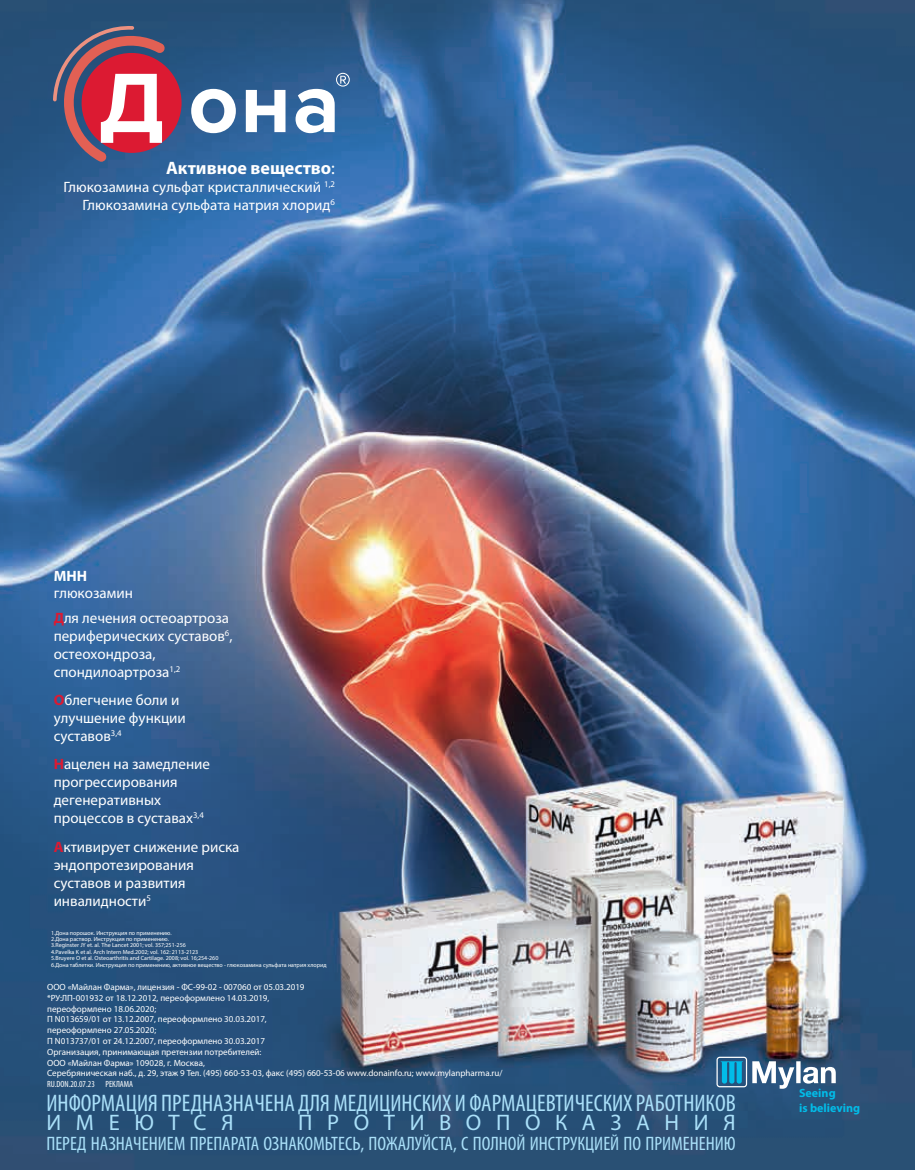
<style>
.page{position:relative;width:915px;height:1170px;background:#fff}
.page>*{position:absolute;margin:0;border:0;box-sizing:border-box;transform-origin:0 0}
.t1{font:condensed 24px "Myriad Pro";color:#aae0f9}
.t2{font:22.5px "Myriad Pro";letter-spacing:.65em;color:#aae0f9}
.t3{font:condensed 19.5px "Myriad Pro";color:#aae0f9}
.t4{font:700 18px "Myriad Pro";color:#fff}
.t5{font:15px/18px "Myriad Pro";color:#fff}
.t6{font:700 15px "Myriad Pro";color:#fff}
.t7{font:700 12px/14.4px "Myriad Pro";color:#02bce8}
.t8{font:9px/10.8px "Myriad Pro";color:#fff}
.t9{font:condensed 9px "Myriad Pro";color:#fff}
.t10{font:6px/6.4px "Myriad Pro";color:#fff}
.s1{font-weight:400}
.s2{font-weight:700;color:#dc1a32}
</style>
<div class="page">
<img style="left:0;top:0;width:914px;height:1169px">
<div style="left:82px;top:53px;width:99px;height:100px;background:#dc1a32;border-radius:50%"></div>
<svg style="left:191px;top:89px;width:45px;height:44px"></svg>
<svg style="left:246px;top:90px;width:39px;height:42px"></svg>
<svg style="left:295px;top:73px;width:54px;height:60px"></svg>
<svg style="left:53px;top:24px;width:112px;height:138px"></svg>
<svg style="left:716px;top:1056px;width:119px;height:32px"></svg>
<h3 class="t4" style="left:166px;top:156px;width:170px">Активное вещество<span class="s1">:</span></h3>
<h3 class="t5" style="left:63px;top:177px;width:273px;text-align:right">Глюкозамина сульфат кристаллический <sup>1,2<br></sup>Глюкозамина сульфата натрия хлорид<sup>6</sup></h3>
<h3 class="t6" style="left:54px;top:566px;width:35px">МНН</h3>
<h3 class="t5" style="left:54px;top:579px;width:177px;line-height:25.3px">глюкозамин<br><span class="s2">Д</span>ля лечения остеоартроза</h3>
<h3 class="t5" style="left:54px;top:626px;width:180px">периферических суставов<sup>6</sup>, остеохондроза, спондилоартроза<sup>1,2</sup></h3>
<h3 class="t5" style="left:54px;top:690px;width:134px"><span class="s2">О</span>блегчение боли и улучшение функции суставов<sup>3,4</sup></h3>
<h3 class="t5" style="left:54px;top:754px;width:158px"><span class="s2">Н</span>ацелен на замедление прогрессирования дегенеративных процессов в суставах<sup>3,4</sup></h3>
<h3 class="t5" style="left:54px;top:837px;width:187px"><span class="s2">А</span>ктивирует снижение риска эндопротезирования суставов и развития инвалидности<sup>5</sup></h3>
<p class="t10" style="left:51px;top:929px;width:277px">1.Дона порошок. Инструкция по применению.<br>2.Дона раствор. Инструкция по применению.<br>3.Reginster JY et. al. The Lancet 2001; vol. 357;251-256<br>4.Pavelka K et al. Arch Intern Med.2002; vol. 162: 2113-2123<br>5.Bruyere O et al. Osteoarthritis and Cartilage. 2008; vol. 16;254-260<br>6.Дона таблетки. Инструкция по применению, активное вещество - глюкозамина сульфата натрия хлорид</p>
<p class="t8" style="left:47px;top:981px;width:456px">ООО «Майлан Фарма», лицензия - ФС-99-02 - 007060 от 05.03.2019<br>*РУ:ЛП-001932 от 18.12.2012, переоформлено 14.03.2019,<br>переоформлено 18.06.2020;<br>П N013659/01 от 13.12.2007, переоформлено 30.03.2017,<br>переоформлено 27.05.2020;<br>П N013737/01 от 24.12.2007, переоформлено 30.03.2017<br>Организация, принимающая претензии потребителей:<br>ООО «Майлан Фарма» 109028, г. Москва,<br>Серебряническая наб., д. 29, этаж 9 Тел. (495) 660-53-03, факс (495) 660-53-06 www.donainfo.ru; www.mylanpharma.ru/</p>
<p class="t9" style="left:47px;top:1078px;width:87px">RU.DON.20.07.23 РЕКЛАМА</p>
<h1 class="t1" style="left:46px;top:1088px;width:690px">ИНФОРМАЦИЯ ПРЕДНАЗНАЧЕНА ДЛЯ МЕДИЦИНСКИХ И ФАРМАЦЕВТИЧЕСКИХ РАБОТНИКОВ</h1>
<h2 class="t2" style="left:46px;top:1108px;width:189px">ИМЕЮТСЯ</h2>
<h2 class="t2" style="left:298px;top:1108px;width:439px">ПРОТИВОПОКАЗАНИЯ</h2>
<h3 class="t3" style="left:46px;top:1131px;width:690px">ПЕРЕД НАЗНАЧЕНИЕМ ПРЕПАРАТА ОЗНАКОМЬТЕСЬ, ПОЖАЛУЙСТА, С ПОЛНОЙ ИНСТРУКЦИЕЙ ПО ПРИМЕНЕНИЮ</h3>
<h3 class="t7" style="left:798px;top:1085px;width:63px">Seeing<br>is believing</h3>
</div>
